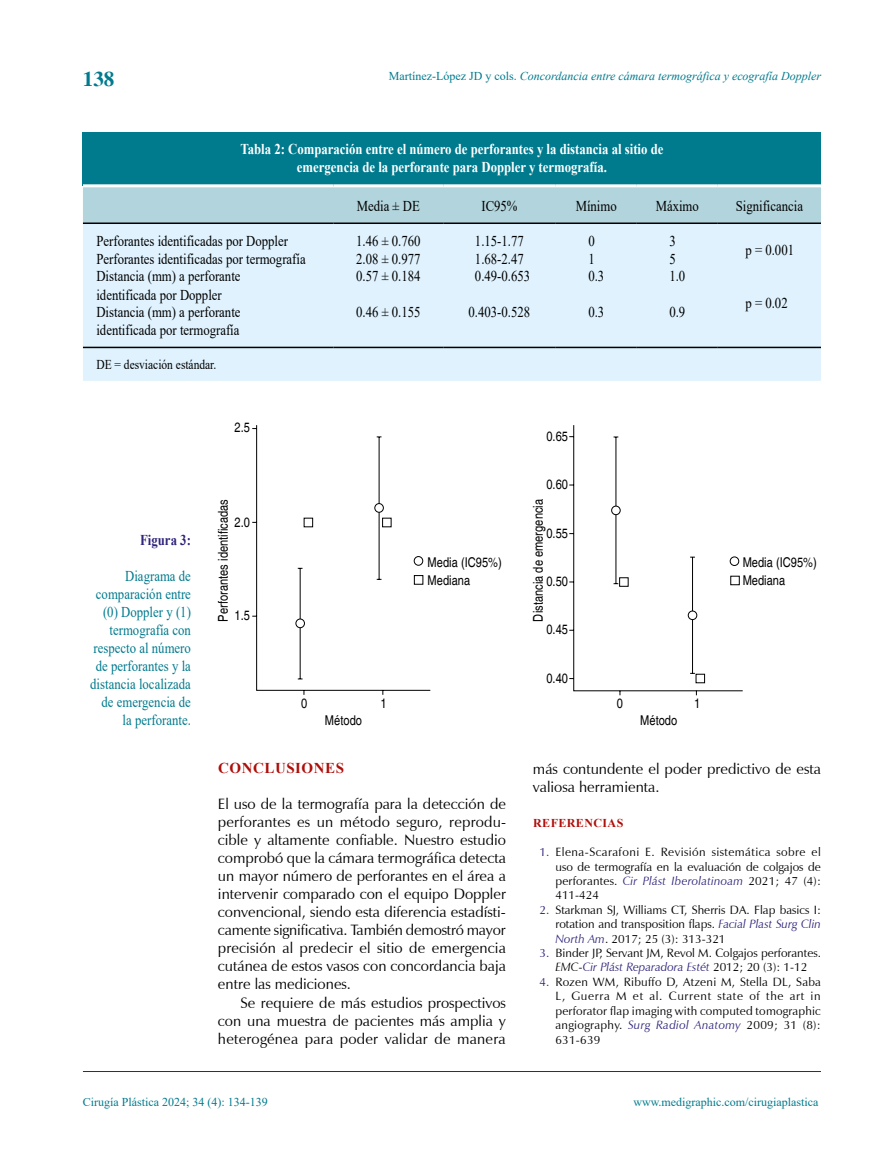
<style>
.page{position:relative;width:893px;height:1170px;background:#fff}
.page>*{position:absolute;margin:0;border:0;box-sizing:border-box;transform-origin:0 0}
.t1{font:700 21px "Times";color:#007a8d}
.t2{font:15px/18px "Zapf Humanist 601 BT";color:#000;text-align:justify}
.t3{font:15px/18px "Times New Roman";color:#000;scale:.85 1}
.t4{font:15px/18px "Times New Roman";color:#007a8d;text-align:right;scale:.85 1}
.t5{font:700 15px/18px "Times New Roman";color:#fff;text-align:center;scale:.85 1}
.t6{font:700 15px "Times New Roman";letter-spacing:.035em;color:#ae0f0a}
.t7{font:700 15px "Times New Roman";color:#2e247a;scale:.85 1}
.t8{font:condensed 13.5px "Helvetica";color:#000}
.t9{font:13.5px "Times New Roman";color:#000;scale:.85 1}
.t10{font:12px/14.4px "Zapf Humanist 601 BT";color:#000;text-align:justify}
.t11{font:italic 12px "Times New Roman";color:#007a8d}
.t12{font:12px "Times New Roman";color:#007a8d}
.t13{font:700 12px "Times New Roman";letter-spacing:.035em;color:#ae0f0a}
.s1{font-style:normal}
.s2{color:#2e247a}
.s3{font-style:italic;color:#2e247a}
.s4{font-style:italic}
</style>
<div class="page">
<hr style="left:83px;top:1071px;width:738px;height:1px;background:#2e247a">
<div style="left:83px;top:132px;width:738px;height:54px;background:#007a8d"></div>
<div style="left:83px;top:187px;width:738px;height:35px;background:#b2d4dc"></div>
<div style="left:83px;top:224px;width:738px;height:157px;background:#dff2fd"></div>
<hr style="left:83px;top:184px;width:250px;height:3px;background:#fff">
<hr style="left:333px;top:184px;width:110px;height:3px;background:#fff">
<hr style="left:443px;top:184px;width:113px;height:3px;background:#fff">
<hr style="left:556px;top:184px;width:81px;height:3px;background:#fff">
<hr style="left:637px;top:184px;width:81px;height:3px;background:#fff">
<hr style="left:718px;top:184px;width:103px;height:3px;background:#fff">
<hr style="left:83px;top:222px;width:250px;height:2px;background:#000">
<hr style="left:333px;top:222px;width:110px;height:2px;background:#000">
<hr style="left:443px;top:222px;width:113px;height:2px;background:#000">
<hr style="left:556px;top:222px;width:81px;height:2px;background:#000">
<hr style="left:637px;top:222px;width:81px;height:2px;background:#000">
<hr style="left:718px;top:222px;width:103px;height:2px;background:#000">
<hr style="left:83px;top:346px;width:250px;height:2px;background:#000">
<hr style="left:333px;top:346px;width:110px;height:2px;background:#000">
<hr style="left:443px;top:346px;width:113px;height:2px;background:#000">
<hr style="left:556px;top:346px;width:81px;height:2px;background:#000">
<hr style="left:637px;top:346px;width:81px;height:2px;background:#000">
<hr style="left:718px;top:346px;width:103px;height:2px;background:#000">
<svg style="left:569px;top:425px;width:174px;height:271px"></svg>
<div style="left:612px;top:506px;width:8px;height:8px;background:#fff;border-radius:50%"></div>
<div style="left:611px;top:505px;width:10px;height:10px;border:1px solid #000;border-radius:50%"></div>
<div style="left:688px;top:611px;width:9px;height:8px;background:#fff;border-radius:50%"></div>
<div style="left:688px;top:610px;width:9px;height:10px;border:1px solid #000;border-radius:50%"></div>
<div style="left:620px;top:577px;width:8px;height:9px;background:#fff"></div>
<div style="left:696px;top:674px;width:9px;height:8px;background:#fff"></div>
<div style="left:696px;top:673px;width:9px;height:10px;border:1px solid #000"></div>
<div style="left:731px;top:576px;width:8px;height:8px;background:#fff"></div>
<div style="left:730px;top:575px;width:10px;height:10px;border:1px solid #000"></div>
<div style="left:730px;top:557px;width:9px;height:8px;background:#fff;border-radius:50%"></div>
<div style="left:730px;top:556px;width:9px;height:10px;border:1px solid #000;border-radius:50%"></div>
<svg style="left:252px;top:425px;width:179px;height:270px"></svg>
<div style="left:296px;top:619px;width:8px;height:8px;background:#fff;border-radius:50%"></div>
<div style="left:296px;top:618px;width:9px;height:10px;border:1px solid #000;border-radius:50%"></div>
<div style="left:375px;top:503px;width:8px;height:9px;background:#fff;border-radius:50%"></div>
<div style="left:374px;top:503px;width:10px;height:9px;border:1px solid #000;border-radius:50%"></div>
<div style="left:414px;top:556px;width:9px;height:9px;background:#fff;border-radius:50%"></div>
<div style="left:414px;top:556px;width:9px;height:9px;border:1px solid #000;border-radius:50%"></div>
<div style="left:304px;top:518px;width:9px;height:9px;background:#fff"></div>
<div style="left:304px;top:517px;width:9px;height:10px;border:1px solid #000"></div>
<div style="left:414px;top:575px;width:9px;height:9px;background:#fff"></div>
<div style="left:414px;top:575px;width:9px;height:9px;border:1px solid #000"></div>
<div style="left:383px;top:518px;width:8px;height:9px;background:#fff"></div>
<div style="left:382px;top:517px;width:9px;height:10px;border:1px solid #000"></div>
<h1 class="t1" style="left:83px;top:67px;width:33px">138</h1>
<p class="t11" style="left:389px;top:68px;width:434px"><span class="s1">Martínez-López JD y cols.</span> Concordancia entre cámara termográfica y ecografía Doppler</p>
<p class="t5" style="left:240px;top:140px;width:499px">Tabla 2: Comparación entre el número de perforantes y la distancia al sitio de emergencia de la perforante para Doppler y termografía.</p>
<p class="t3" style="left:357px;top:197px;width:76px">Media ± DE</p>
<p class="t3" style="left:481px;top:197px;width:44px">IC95%</p>
<p class="t3" style="left:576px;top:197px;width:50px">Mínimo</p>
<p class="t3" style="left:656px;top:197px;width:52px">Máximo</p>
<p class="t3" style="left:736px;top:197px;width:81px">Significancia</p>
<p class="t3" style="left:96px;top:231px;width:227px">Perforantes identificadas por Doppler</p>
<p class="t3" style="left:356px;top:231px;width:77px">1.46 ± 0.760</p>
<p class="t3" style="left:475px;top:231px;width:59px">1.15-1.77</p>
<p class="t3" style="left:588px;top:231px;width:9px">0</p>
<p class="t3" style="left:669px;top:231px;width:9px">3</p>
<p class="t3" style="left:745px;top:240px;width:59px">p = 0.001</p>
<p class="t3" style="left:96px;top:249px;width:248px">Perforantes identificadas por termografía</p>
<p class="t3" style="left:356px;top:249px;width:77px">2.08 ± 0.977</p>
<p class="t3" style="left:475px;top:249px;width:59px">1.68-2.47</p>
<p class="t3" style="left:588px;top:249px;width:9px">1</p>
<p class="t3" style="left:669px;top:249px;width:9px">5</p>
<p class="t3" style="left:96px;top:267px;width:171px">Distancia (mm) a perforante identificada por Doppler</p>
<p class="t3" style="left:356px;top:267px;width:77px">0.57 ± 0.184</p>
<p class="t3" style="left:475px;top:267px;width:66px">0.49-0.653</p>
<p class="t3" style="left:588px;top:267px;width:20px">0.3</p>
<p class="t3" style="left:669px;top:267px;width:20px">1.0</p>
<p class="t3" style="left:745px;top:294px;width:51px">p = 0.02</p>
<p class="t3" style="left:96px;top:303px;width:171px">Distancia (mm) a perforante identificada por termografía</p>
<p class="t3" style="left:356px;top:303px;width:77px">0.46 ± 0.155</p>
<p class="t3" style="left:469px;top:303px;width:74px">0.403-0.528</p>
<p class="t3" style="left:588px;top:303px;width:20px">0.3</p>
<p class="t3" style="left:669px;top:303px;width:20px">0.9</p>
<p class="t9" style="left:96px;top:355px;width:143px">DE = desviación estándar.</p>
<p class="t7" style="left:140px;top:528px;width:61px">Figura 3:</p>
<p class="t4" style="left:90px;top:566px;width:120px">Diagrama de comparación entre (0) Doppler y (1) termografía con respecto al número de perforantes y la distancia localizada de emergencia de la perforante.</p>
<p class="t8" style="left:235px;top:419px;width:17px">2.5</p>
<p class="t8" style="left:546px;top:428px;width:23px">0.65</p>
<p class="t8" style="left:546px;top:476px;width:23px">0.60</p>
<p class="t8" style="left:546px;top:525px;width:23px">0.55</p>
<p class="t8" style="left:546px;top:573px;width:23px">0.50</p>
<p class="t8" style="left:215px;top:621px;width:124px;rotate:-90deg">Perforantes identificadas</p>
<p class="t8" style="left:530px;top:621px;width:124px;rotate:-90deg">Distancia de emergencia</p>
<p class="t8" style="left:235px;top:514px;width:17px">2.0</p>
<p class="t8" style="left:428px;top:554px;width:76px">Media (IC95%)</p>
<p class="t8" style="left:743px;top:554px;width:76px">Media (IC95%)</p>
<p class="t8" style="left:428px;top:572px;width:44px">Mediana</p>
<p class="t8" style="left:743px;top:572px;width:44px">Mediana</p>
<p class="t8" style="left:235px;top:607px;width:17px">1.5</p>
<p class="t8" style="left:546px;top:621px;width:23px">0.45</p>
<p class="t8" style="left:546px;top:670px;width:23px">0.40</p>
<p class="t8" style="left:301px;top:695px;width:8px">0</p>
<p class="t8" style="left:381px;top:695px;width:8px">1</p>
<p class="t8" style="left:617px;top:695px;width:8px">0</p>
<p class="t8" style="left:694px;top:695px;width:8px">1</p>
<p class="t8" style="left:325px;top:712px;width:39px">Método</p>
<p class="t8" style="left:640px;top:712px;width:39px">Método</p>
<p class="t6" style="left:218px;top:757px;width:127px">CONCLUSIONES</p>
<p class="t2" style="left:218px;top:795px;width:290px">El uso de la termografía para la detección de perforantes es un método seguro, reprodu&shy;cible y altamente confiable. Nuestro estudio comprobó que la cámara termográfica detecta un mayor número de perforantes en el área a intervenir comparado con el equipo Doppler convencional, siendo esta diferencia estadísti&shy;camente significativa. También demostró mayor precisión al predecir el sitio de emergencia cutánea de estos vasos con concordancia baja entre las mediciones.</p>
<p class="t2" style="left:218px;top:993px;width:290px;text-indent:22px">Se requiere de más estudios prospectivos con una muestra de pacientes más amplia y heterogénea para poder validar de manera</p>
<p class="t2" style="left:533px;top:759px;width:290px">más contundente el poder predictivo de esta valiosa herramienta.</p>
<p class="t13" style="left:533px;top:814px;width:92px">REFERENCIAS</p>
<p class="t10" style="left:555px;top:844px;width:267px;text-indent:-16px"><span class="s2">1.</span> Elena-Scarafoni E. Revisión sistemática sobre el uso de termografía en la evaluación de colgajos de perforantes. <span class="s3">Cir Plást Iberolatinoam</span> 2021; 47 (4):<br>411-424</p>
<p class="t10" style="left:555px;top:902px;width:267px;text-indent:-16px"><span class="s2">2.</span> Starkman SJ, Williams CT, Sherris DA. Flap basics I: rotation and transposition flaps. <span class="s3">Facial Plast Surg Clin North Am</span>. 2017; 25 (3): 313-321</p>
<p class="t10" style="left:540px;top:945px;width:283px;text-align:center"><span class="s2">3.</span> Binder JP, Servant JM, Revol M. Colgajos perforantes.<br><span class="s4">EMC-</span><span class="s3">Cir Plást Reparadora Estét</span> 2012; 20 (3): 1-12</p>
<p class="t10" style="left:555px;top:974px;width:267px;text-indent:-16px"><span class="s2">4.</span> Rozen WM, Ribuffo D, Atzeni M, Stella DL, Saba L, Guerra M et al. Current state of the art in perforator flap imaging with computed tomographic angiography. <span class="s3">Surg Radiol Anatomy</span> 2009; 31 (8):<br>631-639</p>
<p class="t12" style="left:83px;top:1093px;width:186px">Cirugía Plástica 2024; 34 (4): 134-139</p>
<p class="t12" style="left:633px;top:1093px;width:187px">www.medigraphic.com/cirugiaplastica</p>
</div>
